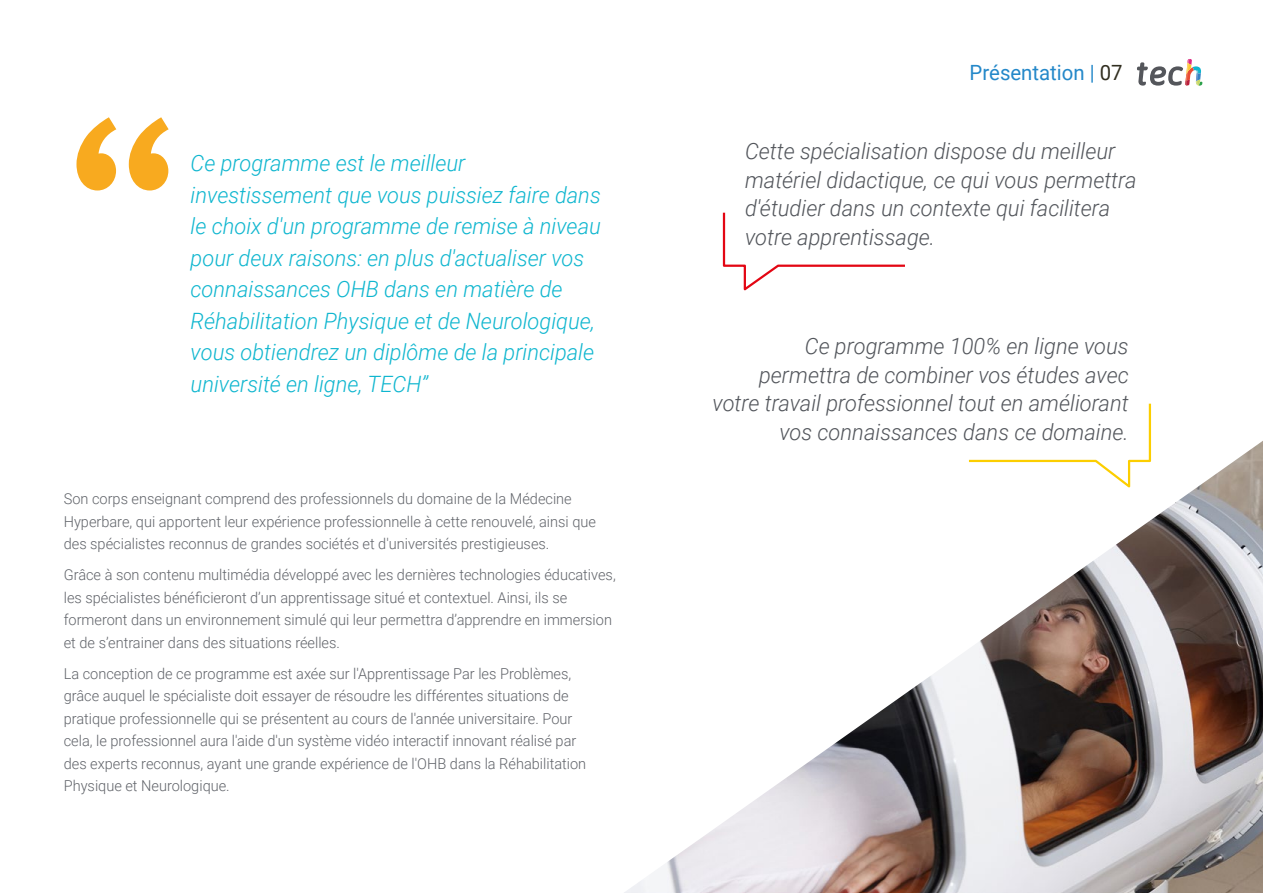
<style>
.page{position:relative;width:1263px;height:893px;background:#fff}
.page>*{position:absolute;margin:0;border:0;box-sizing:border-box;transform-origin:0 0}
.t1{font:italic 300 22.5px/31.5px "Roboto";color:#0fb6cf}
.t2{font:italic 300 22.5px/28.5px "Roboto";color:#52555b;text-align:right}
.t3{font:21px "Roboto";color:#2488c9}
.t4{font:300 15px/22.5px "Roboto";color:#61646a}
.s1{color:#312e20}
</style>
<div class="page">
<svg style="left:76px;top:117px;width:93px;height:73px"></svg>
<svg style="left:1148px;top:403px;width:4px;height:38px"></svg>
<img style="left:624px;top:441px;width:639px;height:452px">
<svg style="left:722px;top:212px;width:183px;height:79px"></svg>
<svg style="left:1137px;top:59px;width:65px;height:27px"></svg>
<p class="t1" style="left:191px;top:147px;width:412px">Ce programme est le meilleur investissement que vous puissiez faire dans le choix d'un programme de remise à niveau pour deux raisons: en plus d'actualiser vos connaissances OHB dans en matière de Réhabilitation Physique et de Neurologique, vous obtiendrez un diplôme de la principale université en ligne, TECH’’</p>
<p class="t4" style="left:64px;top:487px;width:534px">Son corps enseignant comprend des professionnels du domaine de la Médecine<br>Hyperbare, qui apportent leur expérience professionnelle à cette renouvelé, ainsi que des spécialistes reconnus de grandes sociétés et d'universités prestigieuses.</p>
<p class="t4" style="left:64px;top:563px;width:553px">Grâce à son contenu multimédia développé avec les dernières technologies éducatives, les spécialistes bénéficieront d’un apprentissage situé et contextuel. Ainsi, ils se formeront dans un environnement simulé qui leur permettra d’apprendre en immersion et de s’entrainer dans des situations réelles.</p>
<p class="t4" style="left:64px;top:661px;width:524px">La conception de ce programme est axée sur l'Apprentissage Par les Problèmes, grâce auquel le spécialiste doit essayer de résoudre les différentes situations de pratique professionnelle qui se présentent au cours de l'année universitaire. Pour cela, le professionnel aura l'aide d'un système vidéo interactif innovant réalisé par des experts reconnus, ayant une grande expérience de l'OHB dans la Réhabilitation Physique et Neurologique.</p>
<h2 class="t3" style="left:970px;top:57px;width:155px">Présentation | <span class="s1">07</span></h2>
<h1 class="t2" style="left:745px;top:136px;width:393px;text-align:left">Cette spécialisation dispose du meilleur matériel didactique, ce qui vous permettra d'étudier dans un contexte qui facilitera votre apprentissage.</h1>
<h1 class="t2" style="left:712px;top:331px;width:418px">Ce programme 100% en ligne vous permettra de combiner vos études avec votre travail professionnel tout en améliorant vos connaissances dans ce domaine.</h1>
</div>
